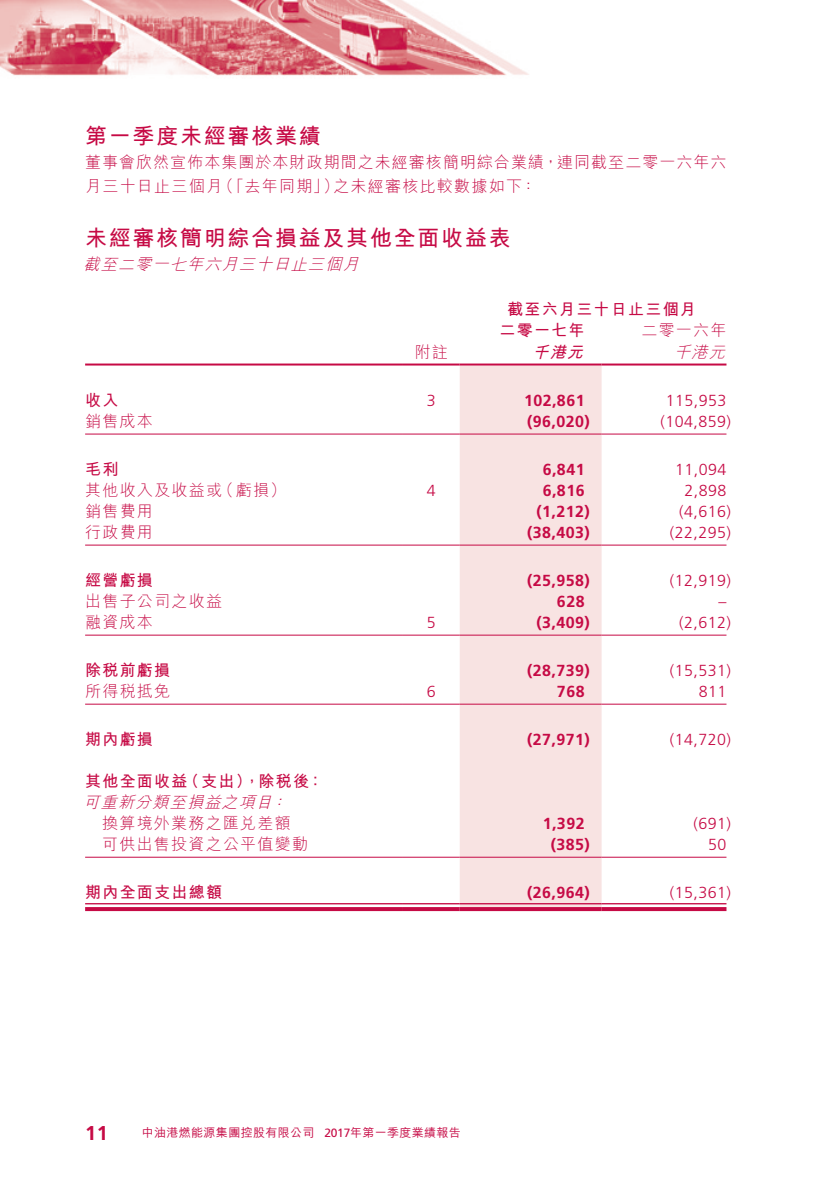
<style>
.page{position:relative;width:840px;height:1191px;background:#fff}
.page>*{position:absolute;margin:0;border:0;box-sizing:border-box;transform-origin:0 0}
.Heading_1{font:700 22px "M Hei HK";letter-spacing:.08em;color:#c60a45}
.t1{font:700 20px "Frutiger LT Std";color:#c60a45}
.Body_Text{font:300 16px/24px "M Hei HK";letter-spacing:.08em;color:#c60a45}
.Body_Text-2{font:300 16px "Frutiger LT Std";letter-spacing:.03em;color:#c60a45}
.Body_Text-3{font:700 16px "Frutiger LT Std";letter-spacing:.03em;color:#c60a45}
.Body_Text-4{font:700 16px "M Hei HK";letter-spacing:.08em;color:#c60a45}
.Body_Text-5{font:italic 300 16px "M Hei HK";color:#c60a45}
.Body_Text-6{font:italic 700 16px "M Hei HK";color:#c60a45}
.t2{font:500 12px "M Hei HK";letter-spacing:.03em;color:#c60a45}
.s1{font-family:"Frutiger LT Std";font-weight:400}
</style>
<div class="page">
<img style="left:0;top:0;width:529px;height:76px">
<div style="left:459px;top:365px;width:142px;height:542px;background:#f8e3e2"></div>
<hr style="left:85px;top:363px;width:318px;height:2px;background:#c60a45">
<hr style="left:403px;top:363px;width:56px;height:2px;background:#c60a45">
<hr style="left:459px;top:363px;width:142px;height:2px;background:#c60a45">
<hr style="left:601px;top:363px;width:125px;height:2px;background:#c60a45">
<hr style="left:85px;top:433px;width:318px;height:1px;background:#c60a45">
<hr style="left:403px;top:433px;width:56px;height:1px;background:#c60a45">
<hr style="left:459px;top:433px;width:142px;height:1px;background:#c60a45">
<hr style="left:601px;top:433px;width:125px;height:1px;background:#c60a45">
<hr style="left:85px;top:544px;width:318px;height:1px;background:#c60a45">
<hr style="left:403px;top:544px;width:56px;height:1px;background:#c60a45">
<hr style="left:459px;top:544px;width:142px;height:1px;background:#c60a45">
<hr style="left:601px;top:544px;width:125px;height:1px;background:#c60a45">
<hr style="left:85px;top:634px;width:318px;height:1px;background:#c60a45">
<hr style="left:403px;top:634px;width:56px;height:1px;background:#c60a45">
<hr style="left:459px;top:634px;width:142px;height:1px;background:#c60a45">
<hr style="left:601px;top:634px;width:125px;height:1px;background:#c60a45">
<hr style="left:85px;top:703px;width:318px;height:1px;background:#c60a45">
<hr style="left:403px;top:703px;width:56px;height:1px;background:#c60a45">
<hr style="left:459px;top:703px;width:142px;height:1px;background:#c60a45">
<hr style="left:601px;top:703px;width:125px;height:1px;background:#c60a45">
<hr style="left:85px;top:856px;width:318px;height:1px;background:#c60a45">
<hr style="left:403px;top:856px;width:56px;height:1px;background:#c60a45">
<hr style="left:459px;top:856px;width:142px;height:1px;background:#c60a45">
<hr style="left:601px;top:856px;width:125px;height:1px;background:#c60a45">
<hr style="left:85px;top:903px;width:318px;height:1px;background:#c60a45">
<svg style="left:85px;top:907px;width:318px;height:4px"></svg>
<hr style="left:403px;top:903px;width:56px;height:1px;background:#c60a45">
<svg style="left:403px;top:907px;width:56px;height:4px"></svg>
<hr style="left:459px;top:903px;width:142px;height:1px;background:#c60a45">
<svg style="left:459px;top:907px;width:142px;height:4px"></svg>
<hr style="left:601px;top:903px;width:125px;height:1px;background:#c60a45">
<svg style="left:601px;top:907px;width:125px;height:4px"></svg>
<p class="Heading_1" style="left:85px;top:120px;width:237px">第一季度未經審核業績</p>
<p class="Body_Text" style="left:333px;top:150px;width:394px;text-indent:-248px">董事會欣然宣佈本集團於本財政期間之未經審核簡明綜合業績，連同截至二零一六年六之未經審核比較數據如下：</p>
<p class="Body_Text" style="left:217px;top:174px;width:123px">（「去年同期」）</p>
<p class="Body_Text" style="left:85px;top:174px;width:138px">月三十日止三個月</p>
<p class="Heading_1" style="left:85px;top:222px;width:427px">未經審核簡明綜合損益及其他全面收益表</p>
<p class="Body_Text-5" style="left:83px;top:256px;width:280px">截至二零一七年六月三十日止三個月</p>
<p class="Body_Text-4" style="left:507px;top:298px;width:190px">截至六月三十日止三個月</p>
<p class="Body_Text" style="left:641px;top:318px;width:86px">二零一六年</p>
<p class="Body_Text-4" style="left:499px;top:319px;width:86px">二零一七年</p>
<p class="Body_Text" style="left:414px;top:339px;width:35px">附註</p>
<p class="Body_Text-6" style="left:532px;top:340px;width:57px">千港元</p>
<p class="Body_Text-5" style="left:674px;top:343px;width:56px">千港元</p>
<p class="Body_Text-4" style="left:85px;top:388px;width:35px">收入</p>
<p class="Body_Text-2" style="left:426px;top:391px;width:10px">3</p>
<p class="Body_Text-3" style="left:523px;top:390px;width:62px">102,861</p>
<p class="Body_Text-2" style="left:665px;top:391px;width:62px">115,953</p>
<p class="Body_Text" style="left:85px;top:408px;width:69px">銷售成本</p>
<p class="Body_Text-3" style="left:527px;top:411px;width:64px">)96,020(</p>
<p class="Body_Text-2" style="left:660px;top:412px;width:72px">)104,859(</p>
<p class="Body_Text-4" style="left:85px;top:457px;width:35px">毛利</p>
<p class="Body_Text-3" style="left:542px;top:459px;width:43px">6,841</p>
<p class="Body_Text-2" style="left:675px;top:460px;width:53px">11,094</p>
<p class="Body_Text" style="left:217px;top:477px;width:70px">（虧損(</p>
<p class="Body_Text" style="left:85px;top:477px;width:138px">其他收入及收益或</p>
<p class="Body_Text-2" style="left:426px;top:481px;width:10px">4</p>
<p class="Body_Text-3" style="left:542px;top:480px;width:43px">6,816</p>
<p class="Body_Text-2" style="left:684px;top:481px;width:43px">2,898</p>
<p class="Body_Text" style="left:85px;top:498px;width:69px">銷售費用</p>
<p class="Body_Text-3" style="left:536px;top:501px;width:55px">)1,212(</p>
<p class="Body_Text-2" style="left:679px;top:502px;width:53px">)4,616(</p>
<p class="Body_Text" style="left:85px;top:519px;width:69px">行政費用</p>
<p class="Body_Text-3" style="left:527px;top:522px;width:64px">)38,403(</p>
<p class="Body_Text-2" style="left:669px;top:523px;width:62px">)22,295(</p>
<p class="Body_Text-4" style="left:85px;top:568px;width:69px">經營虧損</p>
<p class="Body_Text-3" style="left:527px;top:570px;width:64px">)25,958(</p>
<p class="Body_Text-2" style="left:669px;top:571px;width:62px">)12,919(</p>
<p class="Body_Text" style="left:85px;top:588px;width:138px">出售子公司之收益</p>
<p class="Body_Text-3" style="left:556px;top:591px;width:29px">628</p>
<p class="Body_Text-2" style="left:718px;top:592px;width:9px">–</p>
<p class="Body_Text" style="left:85px;top:609px;width:69px">融資成本</p>
<p class="Body_Text-2" style="left:426px;top:613px;width:10px">5</p>
<p class="Body_Text-3" style="left:536px;top:612px;width:55px">)3,409(</p>
<p class="Body_Text-2" style="left:679px;top:613px;width:53px">)2,612(</p>
<p class="Body_Text-4" style="left:85px;top:658px;width:86px">除稅前虧損</p>
<p class="Body_Text-3" style="left:527px;top:660px;width:64px">)28,739(</p>
<p class="Body_Text-2" style="left:669px;top:661px;width:62px">)15,531(</p>
<p class="Body_Text" style="left:85px;top:678px;width:86px">所得稅抵免</p>
<p class="Body_Text-2" style="left:426px;top:682px;width:10px">6</p>
<p class="Body_Text-3" style="left:556px;top:681px;width:29px">768</p>
<p class="Body_Text-2" style="left:698px;top:682px;width:29px">811</p>
<p class="Body_Text-4" style="left:85px;top:727px;width:69px">期內虧損</p>
<p class="Body_Text-3" style="left:527px;top:729px;width:64px">)27,971(</p>
<p class="Body_Text-2" style="left:669px;top:730px;width:62px">)14,720(</p>
<p class="Body_Text-4" style="left:183px;top:769px;width:142px">（支出 ，）除稅後：</p>
<p class="Body_Text-4" style="left:85px;top:769px;width:104px">其他全面收益</p>
<p class="Body_Text-5" style="left:83px;top:793px;width:194px">可重新分類至損益之項目</p>
<p class="Body_Text-5" style="left:270px;top:793px;width:22px">：</p>
<p class="Body_Text" style="left:102px;top:810px;width:190px">換算境外業務之匯兌差額</p>
<p class="Body_Text-3" style="left:542px;top:813px;width:43px">1,392</p>
<p class="Body_Text-2" style="left:693px;top:814px;width:39px">)691(</p>
<p class="Body_Text" style="left:102px;top:831px;width:207px">可供出售投資之公平值變動</p>
<p class="Body_Text-3" style="left:550px;top:834px;width:41px">)385(</p>
<p class="Body_Text-2" style="left:707px;top:835px;width:20px">50</p>
<p class="Body_Text-4" style="left:85px;top:880px;width:138px">期內全面支出總額</p>
<p class="Body_Text-3" style="left:527px;top:882px;width:64px">)26,964(</p>
<p class="Body_Text-2" style="left:669px;top:883px;width:62px">)15,361(</p>
<p class="t1" style="left:85px;top:1120px;width:24px">11</p>
<p class="t2" style="left:142px;top:1124px;width:174px">中油港燃能源集團控股有限公司</p>
<p class="t2" style="left:324px;top:1124px;width:138px"><span class="s1">2017</span>年第一季度業績報告</p>
</div>
